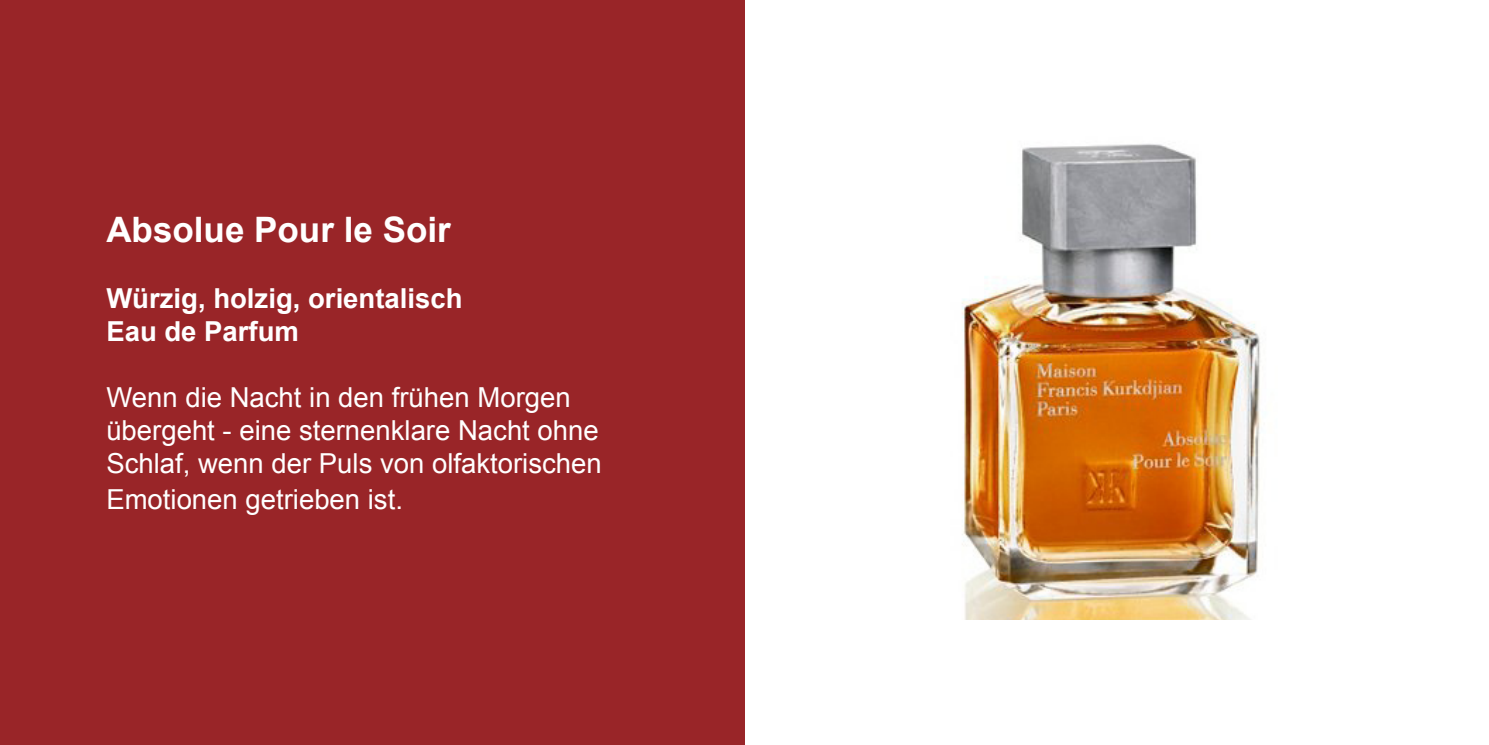
<style>
.page{position:relative;width:1489px;height:745px;background:#fff}
.page>*{position:absolute;margin:0;border:0;box-sizing:border-box;transform-origin:0 0}
.t1{font:700 35px "Arial";color:#fff}
.t2{font:27.5px/33px "Arial";color:#fff}
.t3{font:700 27.5px/33px "Arial";color:#fff}
</style>
<div class="page">
<div style="left:0;top:0;width:744px;height:744px;background:#992528"></div>
<img style="left:962px;top:144px;width:299px;height:475px">
<p class="t1" style="left:106px;top:206px;width:346px">Absolue Pour le Soir</p>
<p class="t3" style="left:106px;top:282px;width:358px">Würzig, holzig, orientalisch<br>Eau de Parfum</p>
<p class="t2" style="left:106px;top:381px;width:497px">Wenn die Nacht in den frühen Morgen übergeht - eine sternenklare Nacht ohne<br>Schlaf, wenn der Puls von olfaktorischen</p>
<p class="t2" style="left:106px;top:483px;width:298px">Emotionen getrieben ist.</p>
</div>
